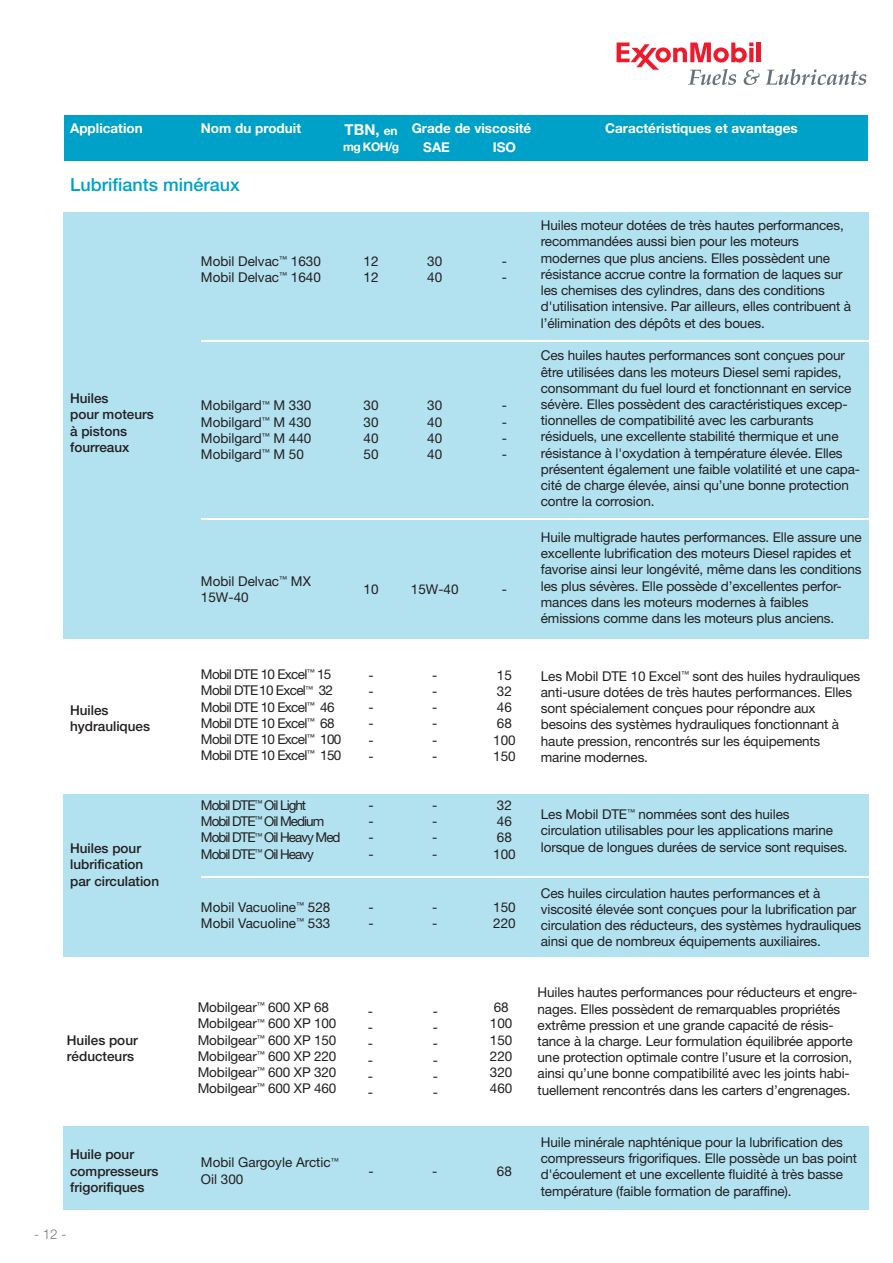
<style>
.page{position:relative;width:893px;height:1263px;background:#fff}
.page>*{position:absolute;margin:0;border:0;box-sizing:border-box;transform-origin:0 0}
.t1{font:500 18px "Helvetica Neue";color:#00a1c8}
.t2{font:700 15px "Helvetica Neue";color:#fff}
.t3{font:13.5px/16.2px "Helvetica Neue";letter-spacing:-.01em;color:#231f20}
.t4{font:500 13.5px/16.2px "Helvetica Neue";color:#231f20}
.t5{font:13.5px/16.2px "Helvetica Neue";letter-spacing:-.05em;color:#231f20}
.t6{font:700 13.5px/18.6px "Helvetica Neue";color:#fff}
.t7{font:13.5px/16.2px "Helvetica Neue";letter-spacing:-.075em;color:#231f20}
.t8{font:300 13.5px "Helvetica Neue";color:#76787b}
.t9{font:700 12px "Helvetica Neue";color:#fff}
.s1{font-size:12px}
</style>
<div class="page">
<div style="left:64px;top:1126px;width:805px;height:84px;background:#b2e1ef"></div>
<div style="left:64px;top:213px;width:805px;height:426px;background:#b2e1ef"></div>
<div style="left:64px;top:115px;width:803px;height:46px;background:#00a1c8"></div>
<svg style="left:617px;top:43px;width:249px;height:42px"></svg>
<div style="left:64px;top:794px;width:805px;height:162px;background:#b2e1ef"></div>
<hr style="left:201px;top:518px;width:671px;height:2px;background:#fff">
<hr style="left:201px;top:876px;width:673px;height:1px;background:#fff">
<hr style="left:201px;top:340px;width:670px;height:1px;background:#fff">
<p class="t6" style="left:70px;top:120px;width:74px">Application</p>
<p class="t6" style="left:201px;top:120px;width:102px">Nom du produit</p>
<p class="t6" style="left:423px;top:120px;width:110px;text-indent:-12px">Grade de viscosité<br>SAE</p>
<p class="t2" style="left:345px;top:124px;width:55px">TBN, <span class="s1">en</span></p>
<p class="t9" style="left:343px;top:142px;width:57px">mg KOH/g</p>
<p class="t6" style="left:493px;top:139px;width:25px">ISO</p>
<h1 class="t1" style="left:70px;top:179px;width:171px">Lubrifiants minéraux</h1>
<p class="t6" style="left:605px;top:120px;width:194px">Caractéristiques et avantages</p>
<p class="t3" style="left:201px;top:254px;width:121px">Mobil Delvac<sup>™</sup> 1630<br>Mobil Delvac<sup>™</sup> 1640</p>
<p class="t3" style="left:364px;top:254px;width:16px">12<br>12</p>
<p class="t3" style="left:427px;top:254px;width:16px">30<br>40</p>
<p class="t3" style="left:502px;top:254px;width:7px">- -</p>
<p class="t4" style="left:70px;top:392px;width:85px">Huiles<br>pour moteurs à pistons fourreaux</p>
<p class="t3" style="left:201px;top:399px;width:112px;text-align:justify">Mobilgard<sup>™</sup> M 330<br>Mobilgard<sup>™</sup> M 430<br>Mobilgard<sup>™</sup> M 440<br>Mobilgard<sup>™</sup> M 50</p>
<p class="t3" style="left:364px;top:399px;width:16px;text-align:justify">30<br>30<br>40<br>50</p>
<p class="t3" style="left:427px;top:399px;width:16px;text-align:justify">30<br>40<br>40<br>40</p>
<p class="t3" style="left:502px;top:399px;width:7px;text-align:justify">- - - -</p>
<p class="t3" style="left:201px;top:574px;width:112px">Mobil Delvac<sup>™</sup> MX<br>15W-40</p>
<p class="t3" style="left:364px;top:582px;width:16px">10</p>
<p class="t3" style="left:411px;top:582px;width:49px">15W-40</p>
<p class="t3" style="left:502px;top:582px;width:7px">-</p>
<p class="t3" style="left:541px;top:219px;width:312px">Huiles moteur dotées de très hautes performances, recommandées aussi bien pour les moteurs modernes que plus anciens. Elles possèdent une résistance accrue contre la formation de laques sur les chemises des cylindres, dans des conditions d'utilisation intensive. Par ailleurs, elles contribuent à l’élimination des dépôts et des boues.</p>
<p class="t3" style="left:541px;top:349px;width:321px">Ces huiles hautes performances sont conçues pour être utilisées dans les moteurs Diesel semi rapides, consommant du fuel lourd et fonctionnant en service sévère. Elles possèdent des caractéristiques excep&shy;tionnelles de compatibilité avec les carburants résiduels, une excellente stabilité thermique et une résistance à l'oxydation à température élevée. Elles présentent également une faible volatilité et une capa&shy;cité de charge élevée, ainsi qu’une bonne protection contre la corrosion.</p>
<p class="t3" style="left:541px;top:530px;width:323px">Huile multigrade hautes performances. Elle assure une excellente lubrification des moteurs Diesel rapides et favorise ainsi leur longévité, même dans les conditions les plus sévères. Elle possède d’excellentes perfor&shy;mances dans les moteurs modernes à faibles émissions comme dans les moteurs plus anciens.</p>
<p class="t4" style="left:70px;top:703px;width:81px">Huiles hydrauliques</p>
<p class="t4" style="left:70px;top:842px;width:90px">Huiles pour lubrification par circulation</p>
<p class="t4" style="left:67px;top:1033px;width:72px">Huiles pour réducteurs</p>
<p class="t5" style="left:201px;top:668px;width:142px">Mobil DTE 10 Excel<sup>™</sup> 15<br>Mobil DTE10 Excel<sup>™</sup> 32<br>Mobil DTE 10 Excel<sup>™</sup> 46<br>Mobil DTE 10 Excel<sup>™</sup> 68<br>Mobil DTE 10 Excel<sup>™</sup> 100<br>Mobil DTE 10 Excel<sup>™</sup> 150</p>
<p class="t3" style="left:368px;top:668px;width:7px;text-align:justify">- - - - - -</p>
<p class="t3" style="left:432px;top:668px;width:7px;text-align:justify">- - - - - -</p>
<p class="t3" style="left:493px;top:668px;width:24px">15<br>32<br>46<br>68<br>100<br>150</p>
<p class="t3" style="left:541px;top:669px;width:321px">Les Mobil DTE 10 Excel<sup>™</sup> sont des huiles hydrauliques anti-usure dotées de très hautes performances. Elles sont spécialement conçues pour répondre aux besoins des systèmes hydrauliques fonctionnant à haute pression, rencontrés sur les équipements marine modernes.</p>
<p class="t7" style="left:201px;top:798px;width:141px">Mobil DTE<sup>™</sup> Oil Light<br>Mobil DTE<sup>™</sup> Oil Medium<br>Mobil DTE<sup>™</sup> Oil Heavy Med<br>Mobil DTE<sup>™</sup> Oil Heavy</p>
<p class="t3" style="left:201px;top:900px;width:131px">Mobil Vacuoline<sup>™</sup> 528<br>Mobil Vacuoline<sup>™</sup> 533</p>
<p class="t3" style="left:368px;top:798px;width:7px;text-align:justify">- - - -</p>
<p class="t3" style="left:368px;top:900px;width:7px">- -</p>
<p class="t3" style="left:432px;top:798px;width:7px;text-align:justify">- - - -</p>
<p class="t3" style="left:432px;top:900px;width:7px">- -</p>
<p class="t3" style="left:493px;top:798px;width:24px">32<br>46<br>68<br>100</p>
<p class="t3" style="left:493px;top:900px;width:24px">150<br>220</p>
<p class="t3" style="left:198px;top:1001px;width:140px">Mobilgear<sup>™</sup> 600 XP 68<br>Mobilgear<sup>™</sup> 600 XP 100<br>Mobilgear<sup>™</sup> 600 XP 150<br>Mobilgear<sup>™</sup> 600 XP 220<br>Mobilgear<sup>™</sup> 600 XP 320<br>Mobilgear<sup>™</sup> 600 XP 460</p>
<p class="t3" style="left:368px;top:1004px;width:7px;text-align:justify">- - - - - -</p>
<p class="t3" style="left:433px;top:1004px;width:7px;text-align:justify">- - - - - -</p>
<p class="t3" style="left:490px;top:1001px;width:24px">68<br>100<br>150<br>220<br>320<br>460</p>
<p class="t3" style="left:541px;top:808px;width:308px">Les Mobil DTE<sup>™</sup> nommées sont des huiles circulation utilisables pour les applications marine lorsque de longues durées de service sont requises.</p>
<p class="t3" style="left:541px;top:886px;width:322px">Ces huiles circulation hautes performances et à viscosité élevée sont conçues pour la lubrification par circulation des réducteurs, des systèmes hydrauliques ainsi que de nombreux équipements auxiliaires.</p>
<p class="t3" style="left:538px;top:986px;width:321px">Huiles hautes performances pour réducteurs et engre&shy;nages. Elles possèdent de remarquables propriétés extrême pression et une grande capacité de résis&shy;tance à la charge. Leur formulation équilibrée apporte une protection optimale contre l’usure et la corrosion, ainsi qu’une bonne compatibilité avec les joints habi&shy;tuellement rencontrés dans les carters d’engrenages.</p>
<p class="t4" style="left:70px;top:1148px;width:90px">Huile pour compresseurs frigorifiques</p>
<p class="t3" style="left:201px;top:1156px;width:139px">Mobil Gargoyle Arctic<sup>™<br></sup>Oil 300</p>
<p class="t8" style="left:34px;top:1229px;width:34px">- 12 -</p>
<p class="t3" style="left:368px;top:1164px;width:7px">-</p>
<p class="t3" style="left:432px;top:1164px;width:7px">-</p>
<p class="t3" style="left:497px;top:1164px;width:16px">68</p>
<p class="t3" style="left:541px;top:1135px;width:318px">Huile minérale naphténique pour la lubrification des compresseurs frigorifiques. Elle possède un bas point d'écoulement et une excellente fluidité à très basse température (faible formation de paraffine).</p>
</div>
